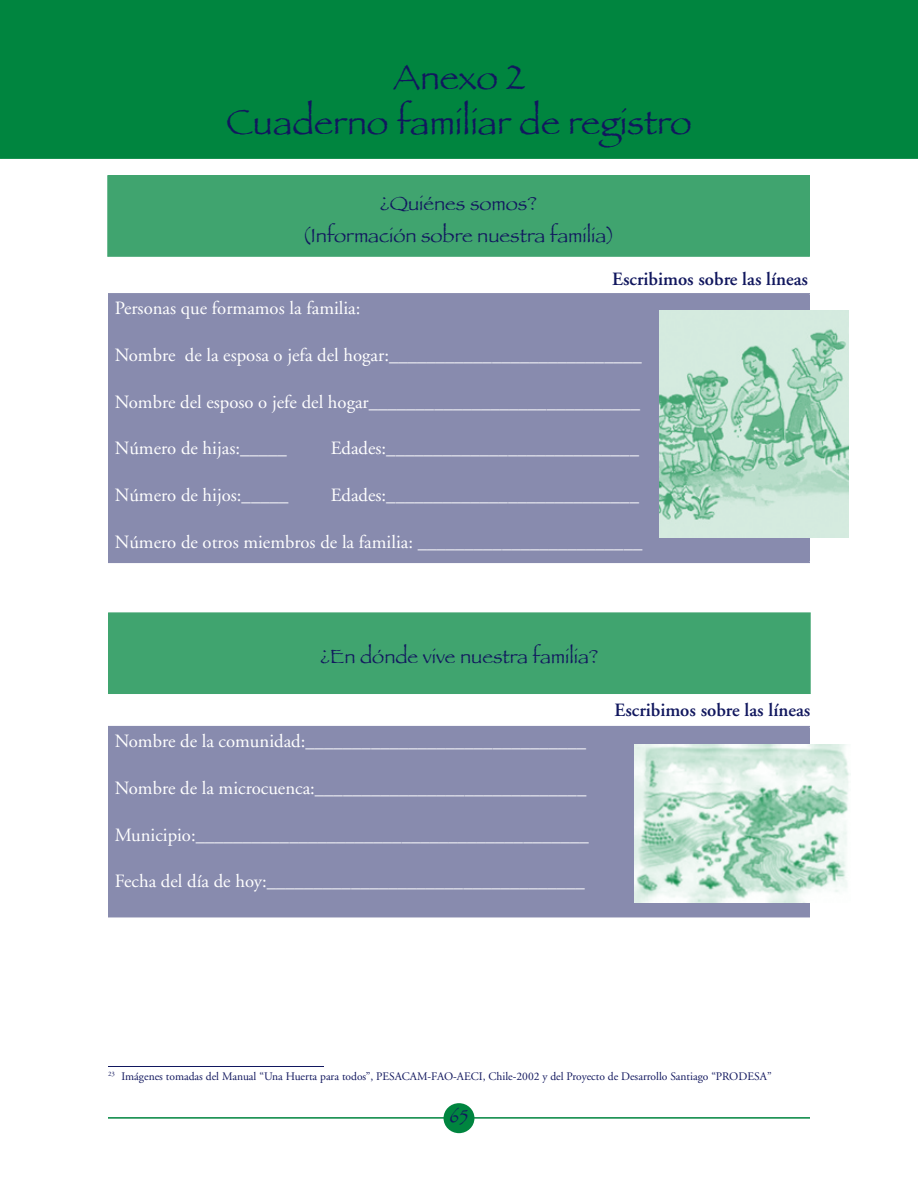
<style>
.page{position:relative;width:918px;height:1188px;background:#fff}
.page>*{position:absolute;margin:0;border:0;box-sizing:border-box;transform-origin:0 0}
.t1{font:36px/45px "Papyrus";color:#11175e;text-align:center}
.t2{font:20.1px/32px "Papyrus";color:#11175e;text-align:center}
.t3{font:18.75px "Adobe Garamond";color:#fff}
.t4{font:600 18.75px "Adobe Garamond";color:#11175e}
.t5{font:18px "Papyrus";color:#11175e}
.t6{font:11.55px "Adobe Garamond";color:#11175e}
</style>
<div class="page">
<div style="left:444px;top:1103px;width:30px;height:30px;background:#00853f;border-radius:50%"></div>
<hr style="left:108px;top:1117px;width:338px;height:2px;background:#00853f">
<hr style="left:472px;top:1117px;width:338px;height:2px;background:#00853f">
<div style="left:108px;top:176px;width:701px;height:80px;background:#40a46f"></div>
<div style="left:1px;top:1px;width:916px;height:157px;background:#00853f"></div>
<div style="left:0;top:0;width:918px;height:159px;border:2px solid #00853f"></div>
<hr style="left:108px;top:1066px;width:216px;height:1px;background:#11175e">
<div style="left:109px;top:294px;width:700px;height:268px;background:#888bae"></div>
<hr style="left:108px;top:293px;width:702px;height:2px;background:#888bae">
<hr style="left:108px;top:295px;width:2px;height:267px;background:#888bae">
<hr style="left:808px;top:295px;width:2px;height:267px;background:#888bae">
<hr style="left:108px;top:562px;width:702px;height:1px;background:#888bae">
<img style="left:660px;top:310px;width:189px;height:228px">
<div style="left:109px;top:727px;width:700px;height:190px;background:#888bae"></div>
<hr style="left:108px;top:726px;width:702px;height:1px;background:#888bae">
<hr style="left:108px;top:727px;width:2px;height:189px;background:#888bae">
<hr style="left:808px;top:727px;width:2px;height:189px;background:#888bae">
<hr style="left:108px;top:916px;width:702px;height:1px;background:#888bae">
<div style="left:109px;top:613px;width:701px;height:81px;background:#40a46f"></div>
<img style="left:634px;top:744px;width:216px;height:159px">
<h1 class="t1" style="left:226px;top:54px;width:467px">Anexo 2<br>Cuaderno familiar de registro</h1>
<p class="t2" style="left:302px;top:187px;width:314px">¿Quiénes somos?<br>(Información sobre nuestra familia)</p>
<p class="t4" style="left:612px;top:269px;width:197px">Escribimos sobre las líneas</p>
<p class="t3" style="left:115px;top:298px;width:247px">Personas que formamos la familia:</p>
<p class="t3" style="left:115px;top:345px;width:529px">Nombre de la esposa o jefa del hogar:___________________________</p>
<p class="t3" style="left:115px;top:392px;width:527px">Nombre del esposo o jefe del hogar_____________________________</p>
<p class="t3" style="left:115px;top:439px;width:174px">Número de hijas:_____</p>
<p class="t3" style="left:331px;top:439px;width:310px">Edades:___________________________</p>
<p class="t3" style="left:115px;top:485px;width:175px">Número de hijos:_____</p>
<p class="t3" style="left:331px;top:485px;width:310px">Edades:___________________________</p>
<p class="t3" style="left:115px;top:532px;width:529px">Número de otros miembros de la familia: ________________________</p>
<p class="t2" style="left:320px;top:640px;width:280px">¿En dónde vive nuestra familia?</p>
<p class="t3" style="left:115px;top:731px;width:473px">Nombre de la comunidad:______________________________</p>
<p class="t3" style="left:115px;top:778px;width:473px">Nombre de la microcuenca:_____________________________</p>
<p class="t3" style="left:115px;top:825px;width:476px">Municipio:__________________________________________</p>
<p class="t3" style="left:115px;top:871px;width:472px">Fecha del día de hoy:__________________________________</p>
<p class="t4" style="left:615px;top:700px;width:197px">Escribimos sobre las líneas</p>
<p class="t6" style="left:108px;top:1070px;width:665px"><sup>23</sup> Imágenes tomadas del Manual “Una Huerta para todos”, PESACAM-FAO-AECI, Chile-2002 y del Proyecto de Desarrollo Santiago “PRODESA”</p>
<p class="t5" style="left:450px;top:1106px;width:19px">65</p>
</div>
